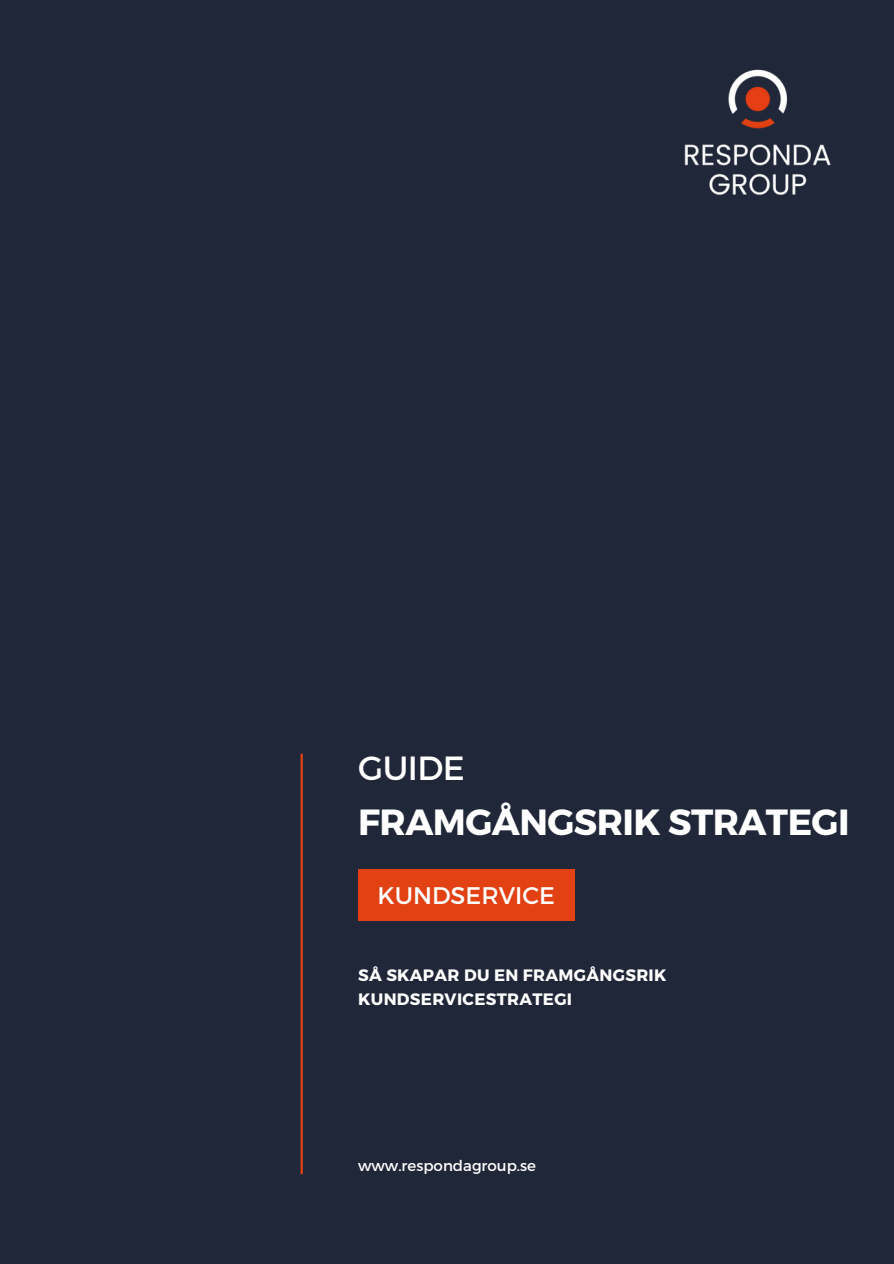
<style>
.page{position:relative;width:894px;height:1264px;background:#fff}
.page>*{position:absolute;margin:0;border:0;box-sizing:border-box;transform-origin:0 0}
.t1{font:700 36.3px "Montserrat";letter-spacing:-.015em;color:#fff}
.t2{font:33.45px "Montserrat";letter-spacing:-.015em;color:#fff}
.t3{font:24px "Montserrat";color:#fff}
.t4{font:700 16.5px/24.8px "Montserrat";letter-spacing:.02em;color:#fff}
.t5{font:15px "Montserrat";color:#fff}
</style>
<div class="page">
<div style="left:0;top:0;width:893px;height:1263px;background:#202738"></div>
<div style="left:358px;top:869px;width:216px;height:52px;background:#e14113"></div>
<hr style="left:300px;top:753px;width:3px;height:421px;background:#e14113">
<img style="left:684px;top:69px;width:147px;height:126px">
<h3 class="t2" style="left:358px;top:746px;width:108px">GUIDE</h3>
<h1 class="t1" style="left:358px;top:798px;width:493px">FRAMGÅNGSRIK STRATEGI</h1>
<p class="t3" style="left:377px;top:879px;width:179px">KUNDSERVICE</p>
<h4 class="t4" style="left:358px;top:961px;width:310px">SÅ SKAPAR DU EN FRAMGÅNGSRIK<br>KUNDSERVICESTRATEGI</h4>
<p class="t5" style="left:358px;top:1155px;width:179px">www.respondagroup.se</p>
</div>
